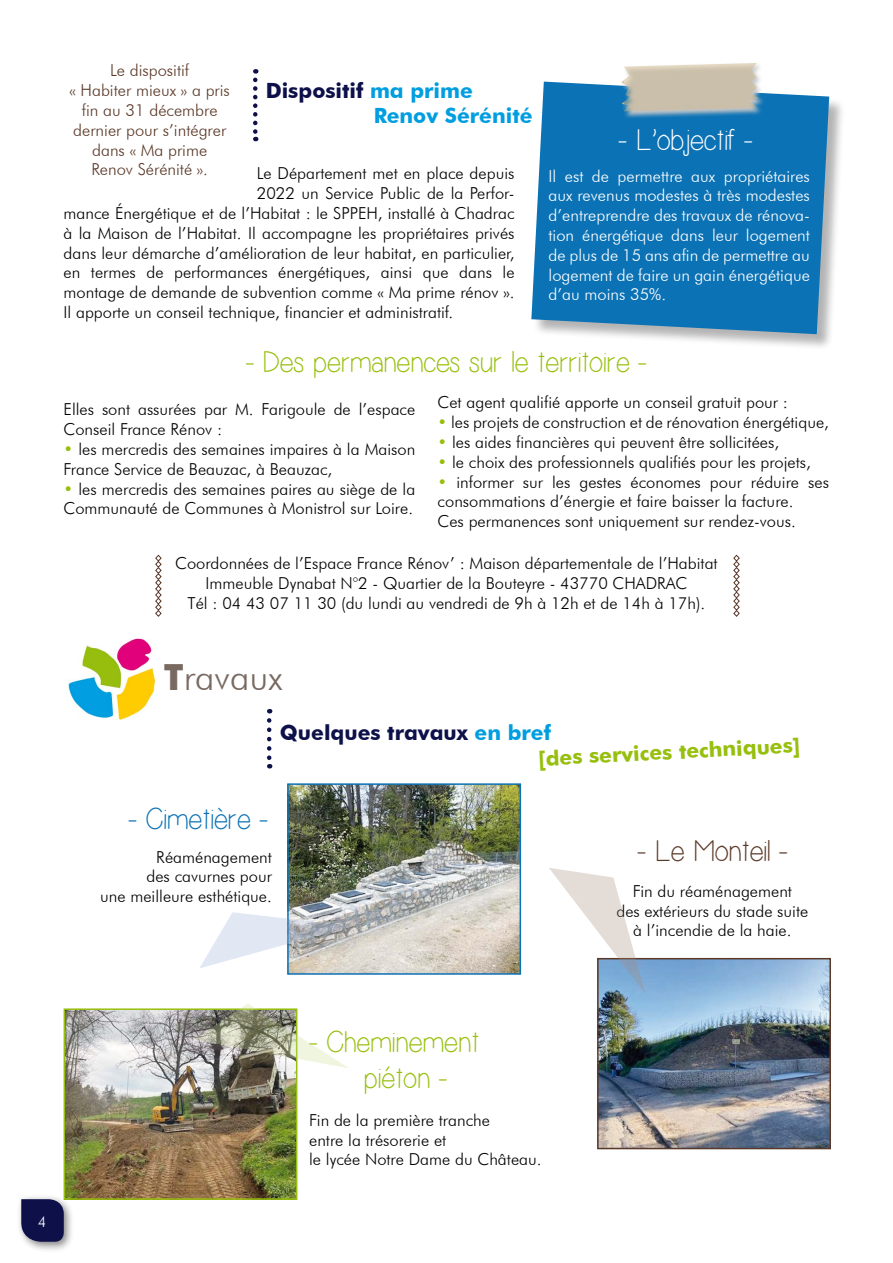
<style>
.page{position:relative;width:893px;height:1263px;background:#fff}
.page>*{position:absolute;margin:0;border:0;box-sizing:border-box;transform-origin:0 0}
.t1{font:300 36px "Futura BT";color:#786961}
.t2{font:30px/36px "Simplicity";color:#97bf0d}
.t3{font:30px "Simplicity";color:#fff}
.t4{font:30px "Simplicity";color:#0b72b5}
.t5{font:30px "Simplicity";color:#5b3928}
.t6{font:700 21px/25.2px "Futura BT";color:#009ee0}
.t7{font:700 21px "Futura BT";color:#97bf0d}
.t8{font:700 21px "Futura BT";color:#0d1049}
.t9{font:300 16.5px/19.8px "Futura BT";color:#000}
.t10{font:300 16.5px/19.8px "Futura BT";color:#fff;text-align:justify}
.t11{font:300 16.5px/19.8px "Futura BT";color:#5b3928;text-align:center}
.t12{font:300 15px "Futura BT";color:#fff}
.s1{color:#0d1049}
.s2{color:#97bf0d}
.s3{font-weight:700}
.s4{color:#009ee0}
</style>
<div class="page">
<div style="left:16px;top:1194px;width:59px;height:59px;background:#000;opacity:.5"></div>
<svg style="left:21px;top:1199px;width:43px;height:43px;background:#202256"></svg>
<img style="left:67px;top:638px;width:89px;height:82px">
<svg style="left:267px;top:720px;width:4px;height:48px"></svg>
<img style="left:67px;top:1011px;width:227px;height:186px">
<div style="left:64px;top:1008px;width:233px;height:192px;border:2px solid #97bf0d"></div>
<svg style="left:193px;top:1004px;width:155px;height:64px"></svg>
<img style="left:600px;top:961px;width:228px;height:185px">
<div style="left:597px;top:958px;width:234px;height:191px;border:2px solid #5b3928"></div>
<svg style="left:549px;top:868px;width:96px;height:126px"></svg>
<svg style="left:253px;top:80px;width:4px;height:61px"></svg>
<div style="left:533px;top:83px;width:313px;height:268px;background:#000;opacity:.3"></div>
<svg style="left:531px;top:82px;width:298px;height:252px;background:#1d7bb8"></svg>
<svg style="left:620px;top:82px;width:146px;height:37px"></svg>
<svg style="left:620px;top:63px;width:141px;height:49px;background:#c6c1b3"></svg>
<svg style="left:155px;top:554px;width:7px;height:63px"></svg>
<svg style="left:733px;top:554px;width:7px;height:63px"></svg>
<img style="left:290px;top:786px;width:228px;height:186px">
<div style="left:287px;top:783px;width:234px;height:192px;border:2px solid #0b72b5"></div>
<svg style="left:200px;top:912px;width:152px;height:56px"></svg>
<p class="t11" style="left:70px;top:60px;width:162px">Le dispositif<br>« Habiter mieux » a pris fin au 31 décembre dernier pour s’intégrer dans « Ma prime<br>Renov Sérénité ».</p>
<p class="t6" style="left:374px;top:78px;width:160px;text-indent:-108px"><span class="s1">Dispositif</span> ma prime<br>Renov Sérénité</p>
<p class="t9" style="left:257px;top:164px;width:259px">Le Département met en place depuis</p>
<p class="t9" style="left:257px;top:183px;width:259px">2022 un Service Public de la Perfor-</p>
<p class="t9" style="left:64px;top:203px;width:452px">mance Énergétique et de l’Habitat : le SPPEH, installé à Chadrac</p>
<p class="t9" style="left:64px;top:223px;width:452px">à la Maison de l’Habitat. Il accompagne les propriétaires privés</p>
<p class="t9" style="left:64px;top:243px;width:452px">dans leur démarche d’amélioration de leur habitat, en particulier,</p>
<p class="t9" style="left:64px;top:263px;width:452px">en termes de performances énergétiques, ainsi que dans le</p>
<p class="t9" style="left:64px;top:282px;width:452px">montage de demande de subvention comme « Ma prime rénov ».</p>
<p class="t9" style="left:64px;top:302px;width:391px">Il apporte un conseil technique, financier et administratif.</p>
<h2 class="t3" style="left:618px;top:125px;width:135px">- L’objectif -</h2>
<p class="t10" style="left:549px;top:166px;width:263px">Il est de permettre aux propriétaires aux revenus modestes à très modestes d’entreprendre des travaux de rénova&shy;tion énergétique dans leur logement de plus de 15 ans afin de permettre au logement de faire un gain énergétique d’au moins 35%.</p>
<h2 class="t2" style="left:246px;top:345px;width:402px">- Des permanences sur le territoire -</h2>
<p class="t9" style="left:438px;top:393px;width:352px">Cet agent qualifié apporte un conseil gratuit pour :</p>
<p class="t9" style="left:438px;top:412px;width:393px"><span class="s2">•</span> les projets de construction et de rénovation énergétique,</p>
<p class="t9" style="left:438px;top:432px;width:343px"><span class="s2">•</span> les aides financières qui peuvent être sollicitées,</p>
<p class="t9" style="left:438px;top:452px;width:375px"><span class="s2">•</span> le choix des professionnels qualifiés pour les projets,</p>
<p class="t9" style="left:438px;top:472px;width:393px"><span class="s2">•</span> informer sur les gestes économes pour réduire ses consommations d’énergie et faire baisser la facture.<br>Ces permanences sont uniquement sur rendez-vous.</p>
<p class="t9" style="left:64px;top:399px;width:353px">Elles sont assurées par M. Farigoule de l’espace<br>Conseil France Rénov :</p>
<p class="t9" style="left:64px;top:439px;width:353px"><span class="s2">•</span> les mercredis des semaines impaires à la Maison<br>France Service de Beauzac, à Beauzac,</p>
<p class="t9" style="left:64px;top:479px;width:353px"><span class="s2">•</span> les mercredis des semaines paires au siège de la<br>Communauté de Communes à Monistrol sur Loire.</p>
<p class="t9" style="left:175px;top:553px;width:544px;text-align:center">Coordonnées de l’Espace France Rénov’ : Maison départementale de l’Habitat<br>Immeuble Dynabat N°2 - Quartier de la Bouteyre - 43770 CHADRAC<br>Tél : 04 43 07 11 30 (du lundi au vendredi de 9h à 12h et de 14h à 17h).</p>
<h1 class="t1" style="left:164px;top:656px;width:120px"><span class="s3">T</span>ravaux</h1>
<p class="t8" style="left:280px;top:720px;width:273px">Quelques travaux <span class="s4">en bref</span></p>
<p class="t7" style="left:537px;top:746px;width:264px;rotate:-3deg">[des services techniques]</p>
<h2 class="t4" style="left:129px;top:803px;width:141px">- Cimetière -</h2>
<p class="t9" style="left:100px;top:847px;width:173px;text-align:right">Réaménagement<br>des cavurnes pour<br>une meilleure esthétique.</p>
<h2 class="t5" style="left:637px;top:835px;width:151px">- Le Monteil -</h2>
<p class="t9" style="left:616px;top:881px;width:193px;text-align:center">Fin du réaménagement<br>des extérieurs du stade suite à l’incendie de la haie.</p>
<p class="t12" style="left:38px;top:1213px;width:10px">4</p>
<h2 class="t2" style="left:363px;top:1025px;width:117px;text-indent:-54px">- Cheminement piéton -</h2>
<p class="t9" style="left:309px;top:1110px;width:234px">Fin de la première tranche<br>entre la trésorerie et<br>le lycée Notre Dame du Château.</p>
</div>
